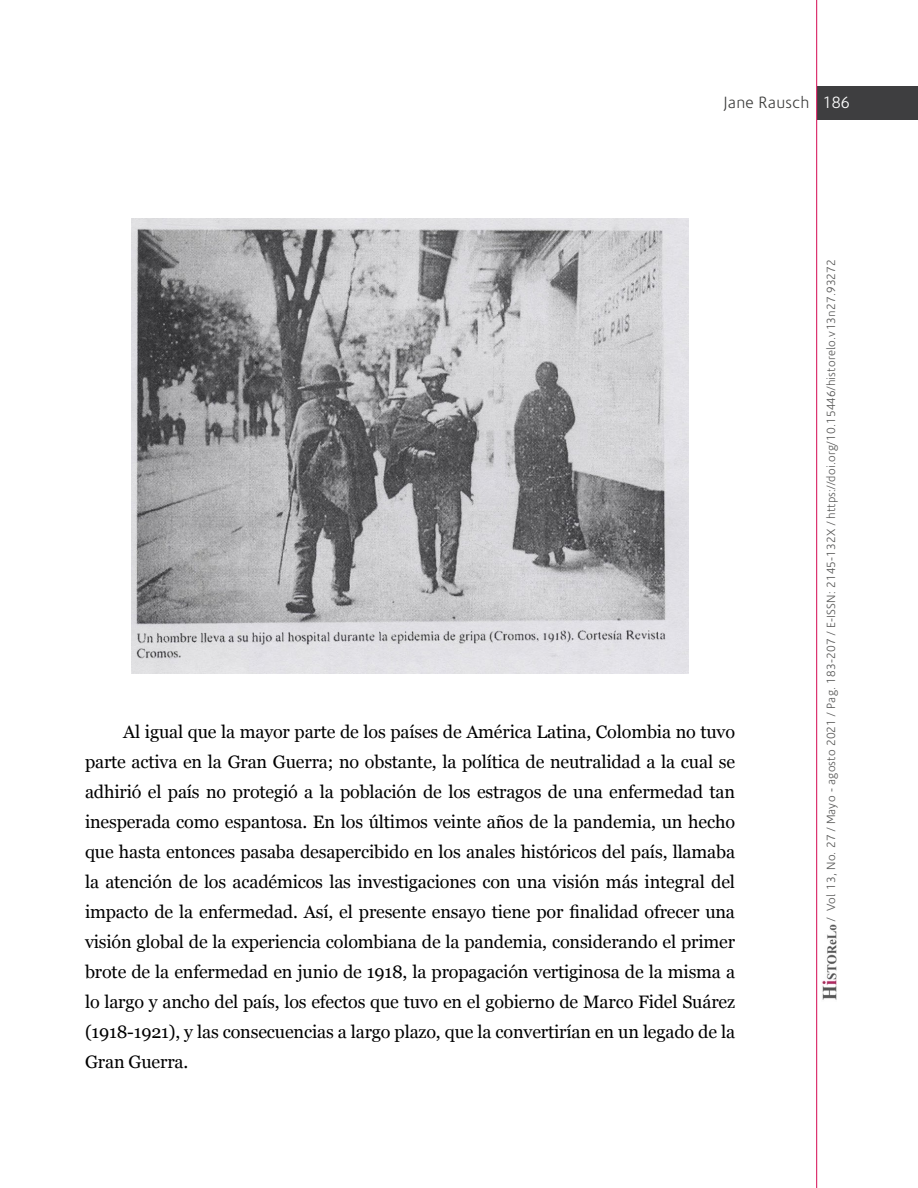
<style>
.page{position:relative;width:918px;height:1188px;background:#fff}
.page>*{position:absolute;margin:0;border:0;box-sizing:border-box;transform-origin:0 0}
.t1{font:18px/30px "Georgia";letter-spacing:-.01em;color:#000;text-align:justify}
.t2{font:300 16.5px "Corisande";letter-spacing:.02em;color:#3c3c3b}
.t3{font:300 12px "Corisande";letter-spacing:.02em;color:#575756}
.s1{color:#fff}
</style>
<div class="page">
<div style="left:818px;top:86px;width:100px;height:33px;background:#3e3e40"></div>
<hr style="left:816px;top:0;width:1px;height:1188px;background:#d50952">
<img style="left:822px;top:924px;width:15px;height:76px">
<img style="left:132px;top:219px;width:556px;height:454px">
<p class="t2" style="left:723px;top:94px;width:128px">Jane Rausch <span class="s1">186</span></p>
<p class="t1" style="left:85px;top:716px;width:652px;text-indent:38px">Al igual que la mayor parte de los países de América Latina, Colombia no tuvo parte activa en la Gran Guerra; no obstante, la política de neutralidad a la cual se adhirió el país no protegió a la población de los estragos de una enfermedad tan inesperada como espantosa. En los últimos veinte años de la pandemia, un hecho que hasta entonces pasaba desapercibido en los anales históricos del país, llamaba la atención de los académicos las investigaciones con una visión más integral del impacto de la enfermedad. Así, el presente ensayo tiene por finalidad ofrecer una visión global de la experiencia colombiana de la pandemia, considerando el primer brote de la enfermedad en junio de 1918, la propagación vertiginosa de la misma a lo largo y ancho del país, los efectos que tuvo en el gobierno de Marco Fidel Suárez (1918-1921), y las consecuencias a largo plazo, que la convertirían en un legado de la Gran Guerra.</p>
<p class="t3" style="left:825px;top:921px;width:663px;rotate:-90deg">/ Vol 13, No. 27 / Mayo - agosto 2021 / Pag. 183-207 / E-ISSN: 2145-132X / https://doi.org/10.15446/historelo.v13n27.93272</p>
</div>
